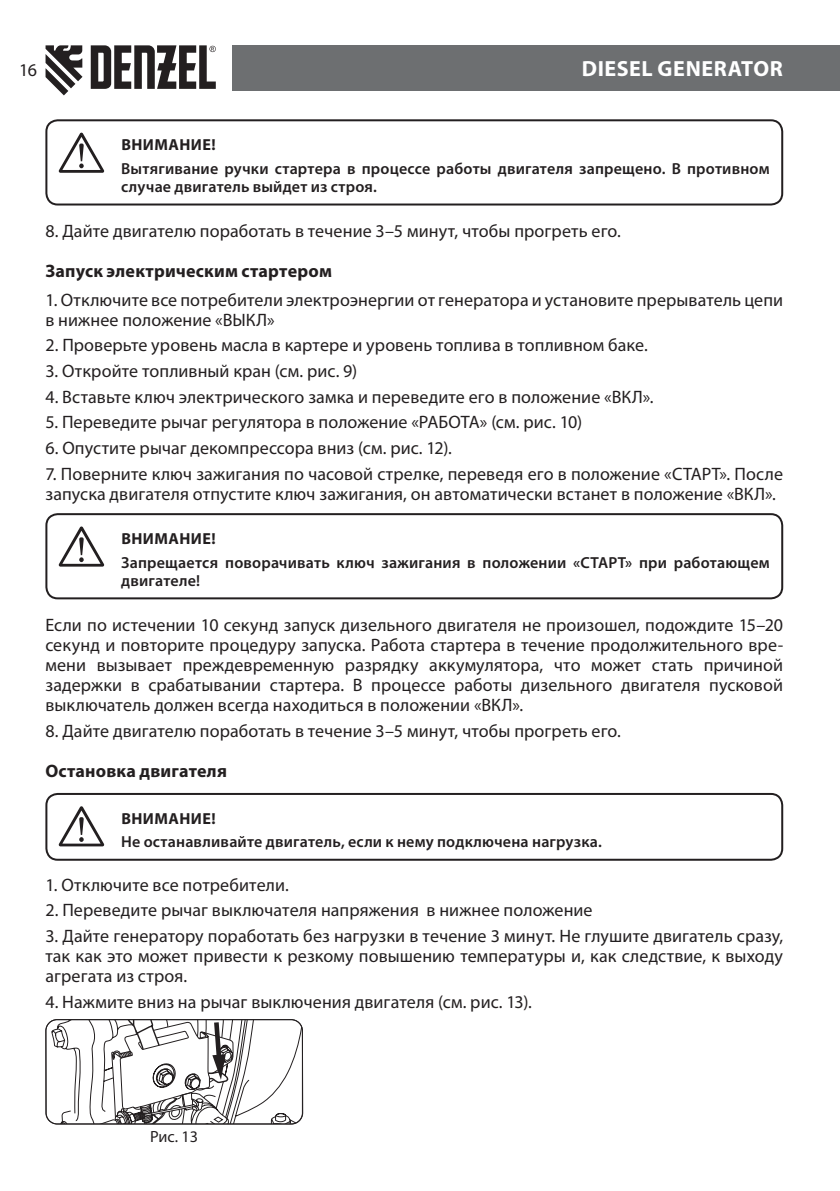
<style>
.page{position:relative;width:840px;height:1191px;background:#fff}
.page>*{position:absolute;margin:0;border:0;box-sizing:border-box;transform-origin:0 0}
.t1{font:700 22px "Myriad Pro";letter-spacing:.025em;color:#fff}
.t2{font:18px/20px "Myriad Pro";letter-spacing:.005em;color:#231f20}
.t3{font:700 18px "Myriad Pro";letter-spacing:.01em;color:#231f20}
.t4{font:16.2px "Myriad Pro";color:#231f20}
.t5{font:600 16px/18px "Myriad Pro";letter-spacing:.01em;color:#231f20}
.t6{font:700 16px "Myriad Pro";letter-spacing:.03em;color:#231f20}
</style>
<div class="page">
<div style="left:232px;top:45px;width:607px;height:46px;background:#6d6f71"></div>
<svg style="left:45px;top:45px;width:37px;height:50px"></svg>
<svg style="left:91px;top:45px;width:125px;height:44px"></svg>
<svg style="left:59px;top:133px;width:45px;height:40px"></svg>
<div style="left:45px;top:119px;width:737px;height:86px;border:2px solid #231f20;border-radius:11px"></div>
<svg style="left:59px;top:526px;width:45px;height:40px"></svg>
<div style="left:45px;top:513px;width:737px;height:86px;border:2px solid #231f20;border-radius:11px"></div>
<svg style="left:59px;top:806px;width:45px;height:40px"></svg>
<div style="left:45px;top:793px;width:737px;height:67px;border:2px solid #231f20;border-radius:11px"></div>
<svg style="left:51px;top:1019px;width:251px;height:105px"></svg>
<p class="t2" style="left:19px;top:60px;width:19px">16</p>
<p class="t1" style="left:581px;top:55px;width:202px">DIESEL GENERATOR</p>
<p class="t6" style="left:121px;top:134px;width:96px">ВНИМАНИЕ!</p>
<p class="t5" style="left:121px;top:159px;width:649px">Вытягивание ручки стартера в процессе работы двигателя запрещено. В противном случае двигатель выйдет из строя.</p>
<p class="t2" style="left:45px;top:221px;width:576px">8. Дайте двигателю поработать в течение 3–5 минут, чтобы прогреть его.</p>
<p class="t3" style="left:45px;top:259px;width:288px">ЗАПУСК ЭЛЕКТРИЧЕСКИМ СТАРТЕРОМ</p>
<p class="t2" style="left:45px;top:289px;width:738px">1. Отключите все потребители электроэнергии от генератора и установите прерыватель цепи в нижнее положение «ВЫКЛ»</p>
<p class="t2" style="left:45px;top:335px;width:603px">2. Проверьте уровень масла в картере и уровень топлива в топливном баке.</p>
<p class="t2" style="left:45px;top:360px;width:313px">3. Откройте топливный кран (см. рис. 9)</p>
<p class="t2" style="left:45px;top:386px;width:609px">4. Вставьте ключ электрического замка и переведите его в положение «ВКЛ».</p>
<p class="t2" style="left:45px;top:412px;width:538px">5. Переведите рычаг регулятора в положение «РАБОТА» (см. рис. 10)</p>
<p class="t2" style="left:45px;top:437px;width:408px">6. Опустите рычаг декомпрессора вниз (см. рис. 12).</p>
<p class="t2" style="left:45px;top:463px;width:738px">7. Поверните ключ зажигания по часовой стрелке, переведя его в положение «СТАРТ». После запуска двигателя отпустите ключ зажигания, он автоматически встанет в положение «ВКЛ».</p>
<p class="t6" style="left:121px;top:528px;width:96px">ВНИМАНИЕ!</p>
<p class="t5" style="left:121px;top:553px;width:649px">Запрещается поворачивать ключ зажигания в положении «СТАРТ» при работающем двигателе!</p>
<p class="t2" style="left:45px;top:614px;width:739px;text-align:justify">Если по истечении 10 секунд запуск дизельного двигателя не произошел, подождите 15–20 секунд и повторите процедуру запуска. Работа стартера в течение продолжительного вре&shy;мени вызывает преждевременную разрядку аккумулятора, что может стать причиной задержки в срабатывании стартера. В процессе работы дизельного двигателя пусковой выключатель должен всегда находиться в положении «ВКЛ».</p>
<p class="t2" style="left:45px;top:720px;width:576px">8. Дайте двигателю поработать в течение 3–5 минут, чтобы прогреть его.</p>
<p class="t3" style="left:45px;top:758px;width:183px">ОСТАНОВКА ДВИГАТЕЛЯ</p>
<p class="t6" style="left:121px;top:808px;width:96px">ВНИМАНИЕ!</p>
<p class="t5" style="left:121px;top:832px;width:482px">Не останавливайте двигатель, если к нему подключена нагрузка.</p>
<p class="t2" style="left:45px;top:874px;width:245px">1. Отключите все потребители.</p>
<p class="t2" style="left:45px;top:900px;width:548px">2. Переведите рычаг выключателя напряжения в нижнее положение</p>
<p class="t2" style="left:45px;top:925px;width:739px;text-align:justify">3. Дайте генератору поработать без нагрузки в течение 3 минут. Не глушите двигатель сразу, так как это может привести к резкому повышению температуры и, как следствие, к выходу агрегата из строя.</p>
<p class="t2" style="left:45px;top:991px;width:487px">4. Нажмите вниз на рычаг выключения двигателя (см. рис. 13).</p>
<p class="t4" style="left:150px;top:1126px;width:50px">Рис. 13</p>
</div>
